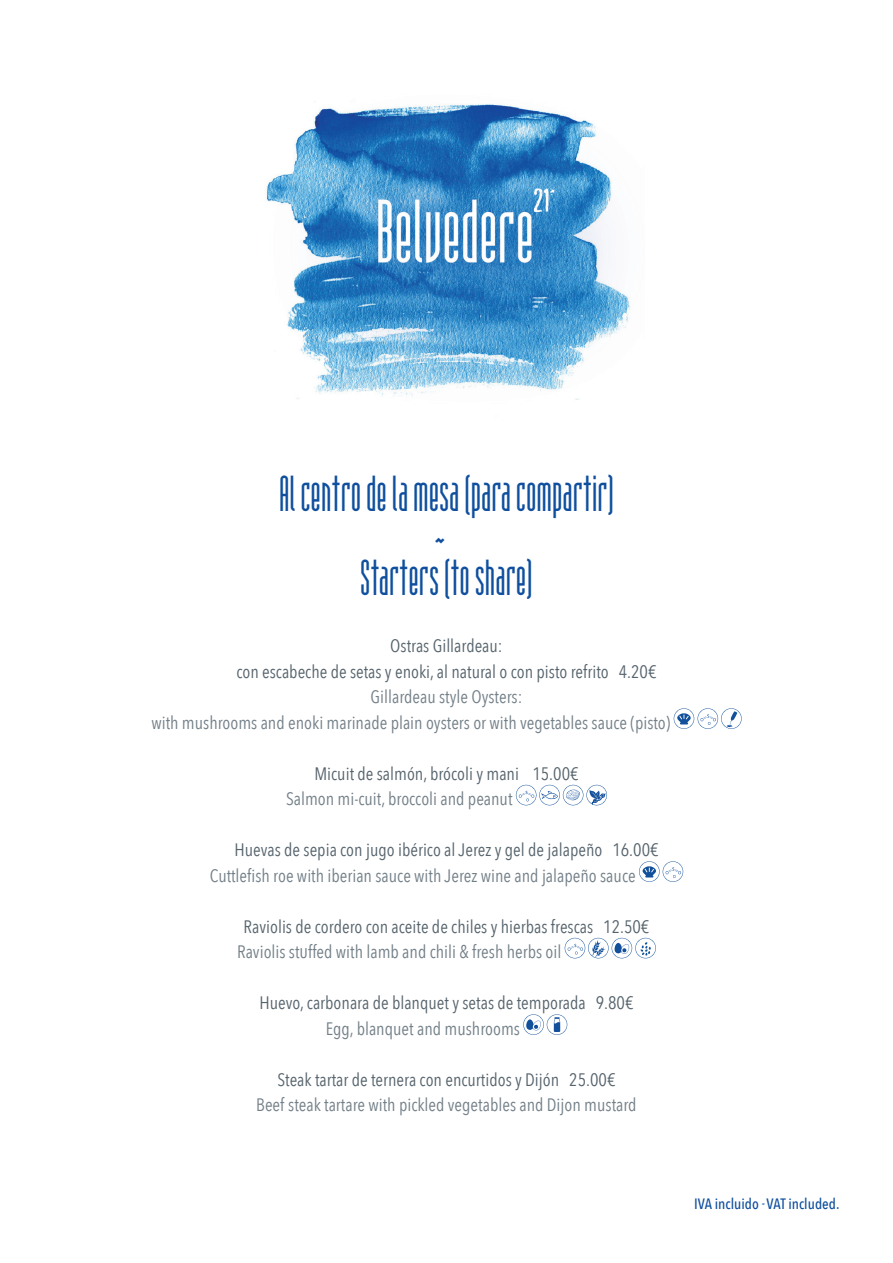
<style>
.page{position:relative;width:893px;height:1263px;background:#fff}
.page>*{position:absolute;margin:0;border:0;box-sizing:border-box;transform-origin:0 0}
.t1{font:49.5px/84px "Marapfhont";color:#0f4f9e;text-align:center}
.t2{font:18px/25.5px "Avenir Next Condensed";color:#55636c;text-align:center}
.t3{font:18px/25.5px "Avenir Next Condensed";color:#727f87}
.t4{font:500 15px "Avenir Next Condensed";color:#0f4f9e}
.s1{font-family:"Marapfhont";font-weight:400}
</style>
<div class="page">
<svg style="left:674px;top:708px;width:68px;height:21px"></svg>
<svg style="left:516px;top:785px;width:91px;height:20px"></svg>
<svg style="left:639px;top:861px;width:44px;height:21px"></svg>
<svg style="left:565px;top:938px;width:91px;height:20px"></svg>
<svg style="left:523px;top:1014px;width:44px;height:21px"></svg>
<img style="left:266px;top:100px;width:364px;height:300px">
<h1 class="t1" style="left:279px;top:452px;width:336px">Al centro de la mesa (para compartir)<br>Starters (to share)</h1>
<p class="t2" style="left:236px;top:632px;width:422px">Ostras Gillardeau:<br>con escabeche de setas y enoki, al natural o con pisto refrito 4.20€</p>
<p class="t3" style="left:151px;top:683px;width:520px;text-indent:219px">Gillardeau style Oysters:<br>with mushrooms and enoki marinade plain oysters or with vegetables sauce (pisto)</p>
<p class="t2" style="left:314px;top:760px;width:266px">Micuit de salmón, brócoli y mani 15.00€</p>
<p class="t3" style="left:286px;top:785px;width:228px">Salmon mi-cuit, broccoli and peanut</p>
<p class="t2" style="left:234px;top:836px;width:426px">Huevas de sepia con jugo ibérico al Jerez y gel de jalapeño 16.00€</p>
<p class="t3" style="left:210px;top:862px;width:427px">Cuttlefish roe with iberian sauce with Jerez wine and jalapeño sauce</p>
<p class="t2" style="left:244px;top:913px;width:407px">Raviolis de cordero con aceite de chiles y hierbas frescas 12.50€</p>
<p class="t3" style="left:237px;top:938px;width:326px">Raviolis stuffed with lamb and chili &amp; fresh herbs oil</p>
<p class="t2" style="left:259px;top:989px;width:376px">Huevo, carbonara de blanquet y setas de temporada 9.80€</p>
<p class="t3" style="left:326px;top:1015px;width:196px">Egg, blanquet and mushrooms</p>
<p class="t2" style="left:277px;top:1066px;width:339px">Steak tartar de ternera con encurtidos y Dijón 25.00€</p>
<p class="t3" style="left:256px;top:1091px;width:382px">Beef steak tartare with pickled vegetables and Dijon mustard</p>
<h1 class="t1" style="left:434px;top:498px;width:12px">∼</h1>
<p class="t4" style="left:694px;top:1195px;width:147px">IVA incluido <span class="s1">∼</span> VAT included.</p>
</div>
